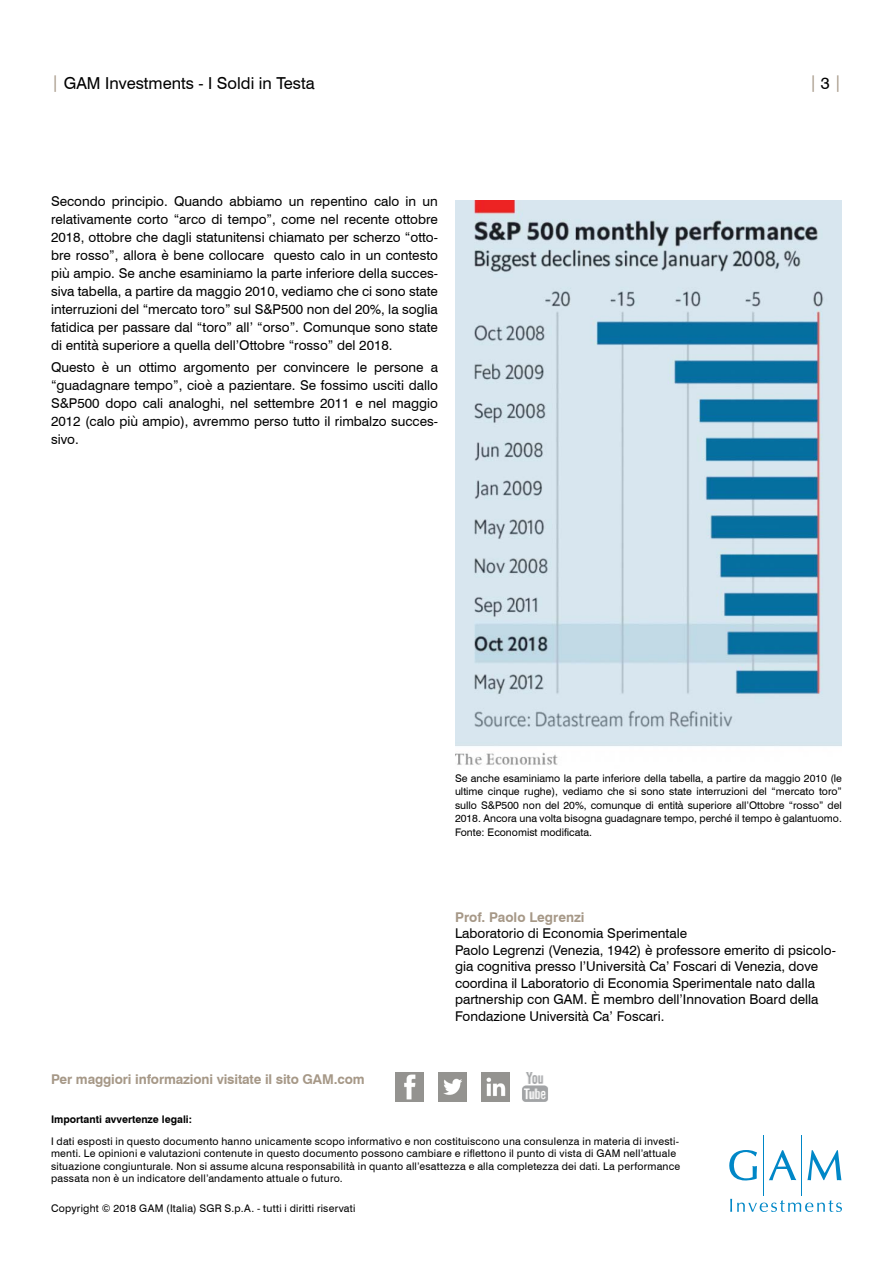
<style>
.page{position:relative;width:893px;height:1263px;background:#fff}
.page>*{position:absolute;margin:0;border:0;box-sizing:border-box;transform-origin:0 0}
.t1{font:16.5px "Swiss 721 BT";color:#000}
.t2{font:16.5px "Swiss 721 BT";color:#a69887}
.DISCLAIMER{font:13.5px/18px "Swiss 721 BT";color:#000;text-align:justify}
.t3{font:700 13.5px "Swiss 721 BT";letter-spacing:-.01em;color:#a69887}
.DISCLAIMER-2{font:10.5px/13.5px "Swiss 721 BT";letter-spacing:.02em;color:#000;text-align:justify}
.t4{font:700 10.5px "Swiss 721 BT";color:#000}
.s1{color:#a69887}
.s2{color:#000}
</style>
<div class="page">
<img style="left:455px;top:200px;width:386px;height:565px">
<hr style="left:763px;top:1135px;width:1px;height:60px;background:#0087c7">
<hr style="left:801px;top:1135px;width:1px;height:60px;background:#0087c7">
<svg style="left:729px;top:1150px;width:28px;height:30px"></svg>
<svg style="left:769px;top:1150px;width:27px;height:30px"></svg>
<svg style="left:807px;top:1150px;width:34px;height:30px"></svg>
<svg style="left:730px;top:1199px;width:112px;height:13px"></svg>
<img style="left:438px;top:1073px;width:29px;height:28px">
<img style="left:395px;top:1073px;width:29px;height:28px">
<img style="left:481px;top:1073px;width:28px;height:28px">
<img style="left:522px;top:1073px;width:26px;height:28px">
<p class="t1" style="left:51px;top:73px;width:265px"><span class="s1">|</span> GAM Investments - I Soldi in Testa</p>
<p class="t2" style="left:809px;top:72px;width:34px">| <span class="s2">3</span> |</p>
<p class="DISCLAIMER" style="left:51px;top:192px;width:388px">Secondo principio. Quando abbiamo un repentino calo in un relativamente corto “arco di tempo”, come nel recente ottobre 2018, ottobre che dagli statunitensi chiamato per scherzo “otto&shy;bre rosso”, allora è bene collocare questo calo in un contesto più ampio. Se anche esaminiamo la parte inferiore della succes&shy;siva tabella, a partire da maggio 2010, vediamo che ci sono state interruzioni del “mercato toro” sul S&amp;P500 non del 20%, la soglia fatidica per passare dal “toro” all’ “orso”. Comunque sono state di entità superiore a quella dell’Ottobre “rosso” del 2018.</p>
<p class="DISCLAIMER" style="left:51px;top:358px;width:388px">Questo è un ottimo argomento per convincere le persone a “guadagnare tempo”, cioè a pazientare. Se fossimo usciti dallo S&amp;P500 dopo cali analoghi, nel settembre 2011 e nel maggio 2012 (calo più ampio), avremmo perso tutto il rimbalzo succes&shy;sivo.</p>
<p class="DISCLAIMER-2" style="left:455px;top:771px;width:388px">Se anche esaminiamo la parte inferiore della tabella, a partire da maggio 2010 (le ultime cinque rughe), vediamo che si sono state interruzioni del “mercato toro” sullo S&amp;P500 non del 20%, comunque di entità superiore all’Ottobre “rosso” del 2018. Ancora una volta bisogna guadagnare tempo, perché il tempo è galantuomo.<br>Fonte: Economist modificata.</p>
<p class="t3" style="left:455px;top:908px;width:131px">Prof. Paolo Legrenzi</p>
<p class="DISCLAIMER" style="left:455px;top:924px;width:234px">Laboratorio di Economia Sperimentale</p>
<p class="DISCLAIMER" style="left:455px;top:941px;width:382px;line-height:16.5px;text-align:left">Paolo Legrenzi (Venezia, 1942) è professore emerito di psicolo&shy;gia cognitiva presso l’Università Ca’ Foscari di Venezia, dove coordina il Laboratorio di Economia Sperimentale nato dalla partnership con GAM. È membro dell’Innovation Board della Fondazione Università Ca’ Foscari.</p>
<p class="t3" style="left:51px;top:1071px;width:315px">Per maggiori informazioni visitate il sito GAM.com</p>
<p class="t4" style="left:51px;top:1113px;width:143px">Importanti avvertenze legali:</p>
<p class="DISCLAIMER-2" style="left:51px;top:1134px;width:631px;line-height:12.6px;text-align:left">I dati esposti in questo documento hanno unicamente scopo informativo e non costituiscono una consulenza in materia di investi&shy;menti. Le opinioni e valutazioni contenute in questo documento possono cambiare e riflettono il punto di vista di GAM nell’attuale situazione congiunturale. Non si assume alcuna responsabilità in quanto all’esattezza e alla completezza dei dati. La performance passata non è un indicatore dell’andamento attuale o futuro.</p>
<p class="DISCLAIMER-2" style="left:51px;top:1201px;width:306px">Copyright © 2018 GAM (Italia) SGR S.p.A. - tutti i diritti riservati</p>
</div>
